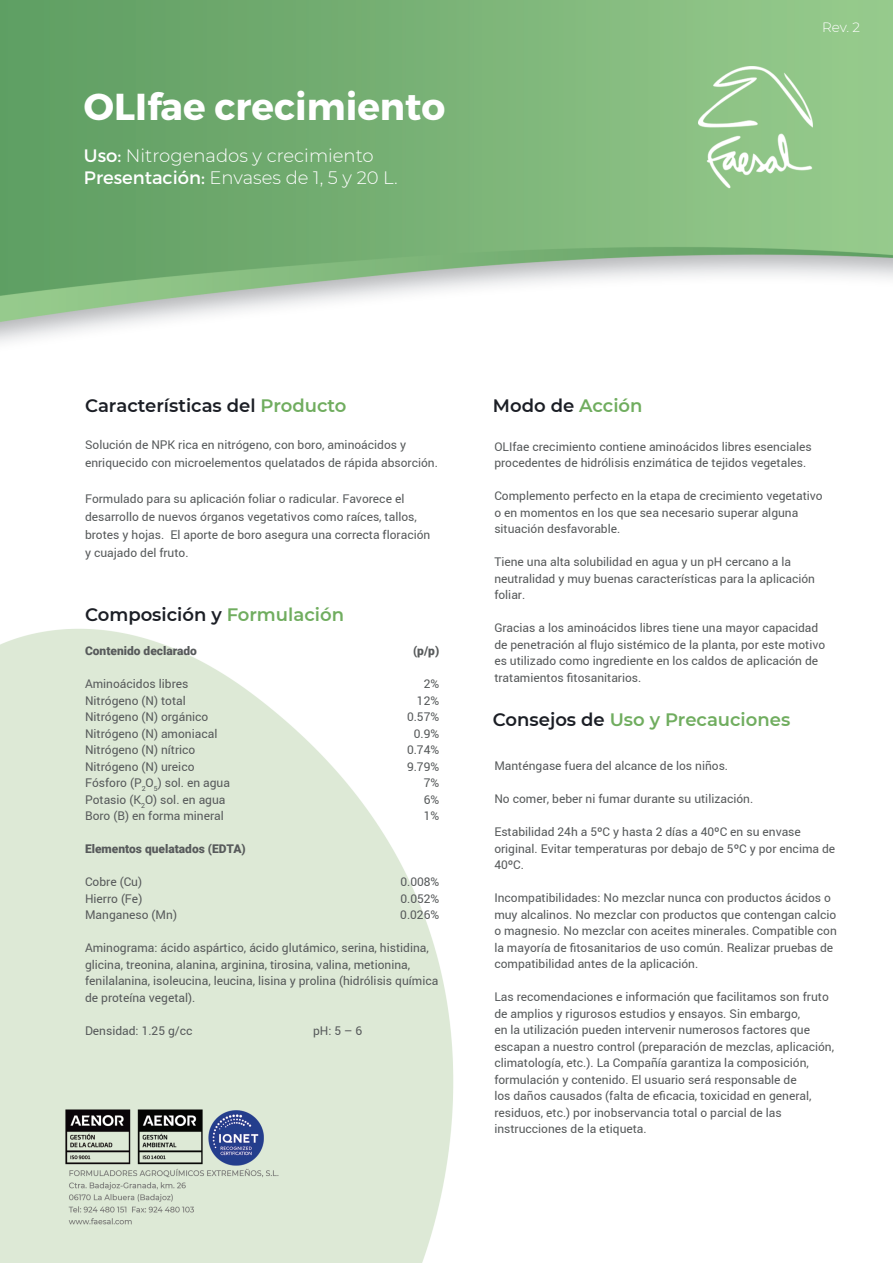
<style>
.page{position:relative;width:893px;height:1263px;background:#fff}
.page>*{position:absolute;margin:0;border:0;box-sizing:border-box;transform-origin:0 0}
.t1{font:700 37.5px "Montserrat";color:#fff}
.t2{font:600 18px "Montserrat";color:#1b1e25}
.t3{font:300 18px "Montserrat";color:#fff}
.t4{font:600 18px "Montserrat";color:#70ad5f}
.t5{font:300 13.5px "Montserrat";color:#fff}
.t6{font:12px/16.5px "Roboto";color:#575a5b}
.t7{font:900 12px "Roboto";color:#575a5b}
.s1{font-weight:400}
.s2{color:#70ad5f}
.s3{color:#1b1e25}
</style>
<div class="page">
<img style="left:0;top:0;width:893px;height:1263px">
<p class="t1" style="left:84px;top:83px;width:363px">OLIfae crecimiento</p>
<p class="t3" style="left:84px;top:143px;width:291px"><span class="s1">Uso:</span> Nitrogenados y crecimiento</p>
<p class="t3" style="left:84px;top:166px;width:315px"><span class="s1">Presentación:</span> Envases de 1, 5 y 20 L.</p>
<p class="t5" style="left:822px;top:18px;width:40px">Rev. 2</p>
<p class="t2" style="left:85px;top:392px;width:263px">Características del <span class="s2">Producto</span></p>
<p class="t6" style="left:85px;top:435px;width:354px;line-height:18px">Solución de NPK rica en nitrógeno, con boro, aminoácidos y enriquecido con microelementos quelatados de rápida absorción.</p>
<p class="t6" style="left:85px;top:489px;width:347px;line-height:18px">Formulado para su aplicación foliar o radicular. Favorece el desarrollo de nuevos órganos vegetativos como raíces, tallos, brotes y hojas. El aporte de boro asegura una correcta floración y cuajado del fruto.</p>
<p class="t2" style="left:85px;top:602px;width:260px">Composición y <span class="s2">Formulación</span></p>
<p class="t7" style="left:85px;top:643px;width:114px">Contenido declarado</p>
<p class="t7" style="left:413px;top:643px;width:28px">(p/p)</p>
<p class="t6" style="left:85px;top:676px;width:105px">Aminoácidos libres</p>
<p class="t6" style="left:424px;top:676px;width:17px">2%</p>
<p class="t6" style="left:85px;top:692px;width:102px">Nitrógeno (N) total</p>
<p class="t6" style="left:417px;top:692px;width:24px">12%</p>
<p class="t6" style="left:85px;top:709px;width:125px">Nitrógeno (N) orgánico</p>
<p class="t6" style="left:407px;top:709px;width:34px">0.57%</p>
<p class="t6" style="left:85px;top:725px;width:134px">Nitrógeno (N) amoniacal</p>
<p class="t6" style="left:414px;top:725px;width:27px">0.9%</p>
<p class="t6" style="left:85px;top:742px;width:112px">Nitrógeno (N) nítrico</p>
<p class="t6" style="left:407px;top:742px;width:34px">0.74%</p>
<p class="t6" style="left:85px;top:758px;width:111px">Nitrógeno (N) ureico</p>
<p class="t6" style="left:407px;top:758px;width:34px">9.79%</p>
<p class="t6" style="left:85px;top:775px;width:146px">Fósforo (P<sub>2</sub>O<sub>5</sub>) sol. en agua</p>
<p class="t6" style="left:424px;top:775px;width:17px">7%</p>
<p class="t6" style="left:85px;top:791px;width:142px">Potasio (K<sub>2</sub>O) sol. en agua</p>
<p class="t6" style="left:424px;top:791px;width:17px">6%</p>
<p class="t6" style="left:85px;top:808px;width:140px">Boro (B) en forma mineral</p>
<p class="t6" style="left:424px;top:808px;width:17px">1%</p>
<p class="t7" style="left:85px;top:841px;width:162px">Elementos quelatados (EDTA)</p>
<p class="t6" style="left:85px;top:874px;width:59px">Cobre (Cu)</p>
<p class="t6" style="left:400px;top:874px;width:41px">0.008%</p>
<p class="t6" style="left:85px;top:890px;width:59px">Hierro (Fe)</p>
<p class="t6" style="left:400px;top:890px;width:41px">0.052%</p>
<p class="t6" style="left:85px;top:907px;width:93px">Manganeso (Mn)</p>
<p class="t6" style="left:400px;top:907px;width:41px">0.026%</p>
<p class="t6" style="left:85px;top:940px;width:355px">Aminograma: ácido aspártico, ácido glutámico, serina, histidina, glicina, treonina, alanina, arginina, tirosina, valina, metionina, fenilalanina, isoleucina, leucina, lisina y prolina (hidrólisis química de proteína vegetal).</p>
<p class="t6" style="left:85px;top:1022px;width:109px">Densidad: 1.25 g/cc</p>
<p class="t6" style="left:313px;top:1022px;width:51px">pH: 5 – 6</p>
<p class="t2" style="left:493px;top:392px;width:151px">Modo de <span class="s2">Acción</span></p>
<p class="t6" style="left:494px;top:438px;width:319px">OLIfae crecimiento contiene aminoácidos libres esenciales procedentes de hidrólisis enzimática de tejidos vegetales.</p>
<p class="t6" style="left:494px;top:488px;width:330px">Complemento perfecto en la etapa de crecimiento vegetativo o en momentos en los que sea necesario superar alguna situación desfavorable.</p>
<p class="t6" style="left:494px;top:554px;width:322px">Tiene una alta solubilidad en agua y un pH cercano a la neutralidad y muy buenas características para la aplicación foliar.</p>
<p class="t6" style="left:494px;top:620px;width:332px">Gracias a los aminoácidos libres tiene una mayor capacidad de penetración al flujo sistémico de la planta, por este motivo es utilizado como ingrediente en los caldos de aplicación de tratamientos fitosanitarios.</p>
<p class="t4" style="left:493px;top:707px;width:299px"><span class="s3">Consejos de</span> Uso y Precauciones</p>
<p class="t6" style="left:494px;top:758px;width:235px">Manténgase fuera del alcance de los niños.</p>
<p class="t6" style="left:494px;top:791px;width:260px">No comer, beber ni fumar durante su utilización.</p>
<p class="t6" style="left:494px;top:824px;width:342px">Estabilidad 24h a 5ºC y hasta 2 días a 40ºC en su envase original. Evitar temperaturas por debajo de 5ºC y por encima de<br>40ºC.</p>
<p class="t6" style="left:494px;top:890px;width:344px">Incompatibilidades: No mezclar nunca con productos ácidos o muy alcalinos. No mezclar con productos que contengan calcio o magnesio. No mezclar con aceites minerales. Compatible con la mayoría de fitosanitarios de uso común. Realizar pruebas de compatibilidad antes de la aplicación.</p>
<p class="t6" style="left:494px;top:989px;width:341px">Las recomendaciones e información que facilitamos son fruto de amplios y rigurosos estudios y ensayos. Sin embargo,<br>en la utilización pueden intervenir numerosos factores que escapan a nuestro control (preparación de mezclas, aplicación, climatología, etc.). La Compañía garantiza la composición, formulación y contenido. El usuario será responsable de<br>los daños causados (falta de eficacia, toxicidad en general, residuos, etc.) por inobservancia total o parcial de las instrucciones de la etiqueta.</p>
</div>
